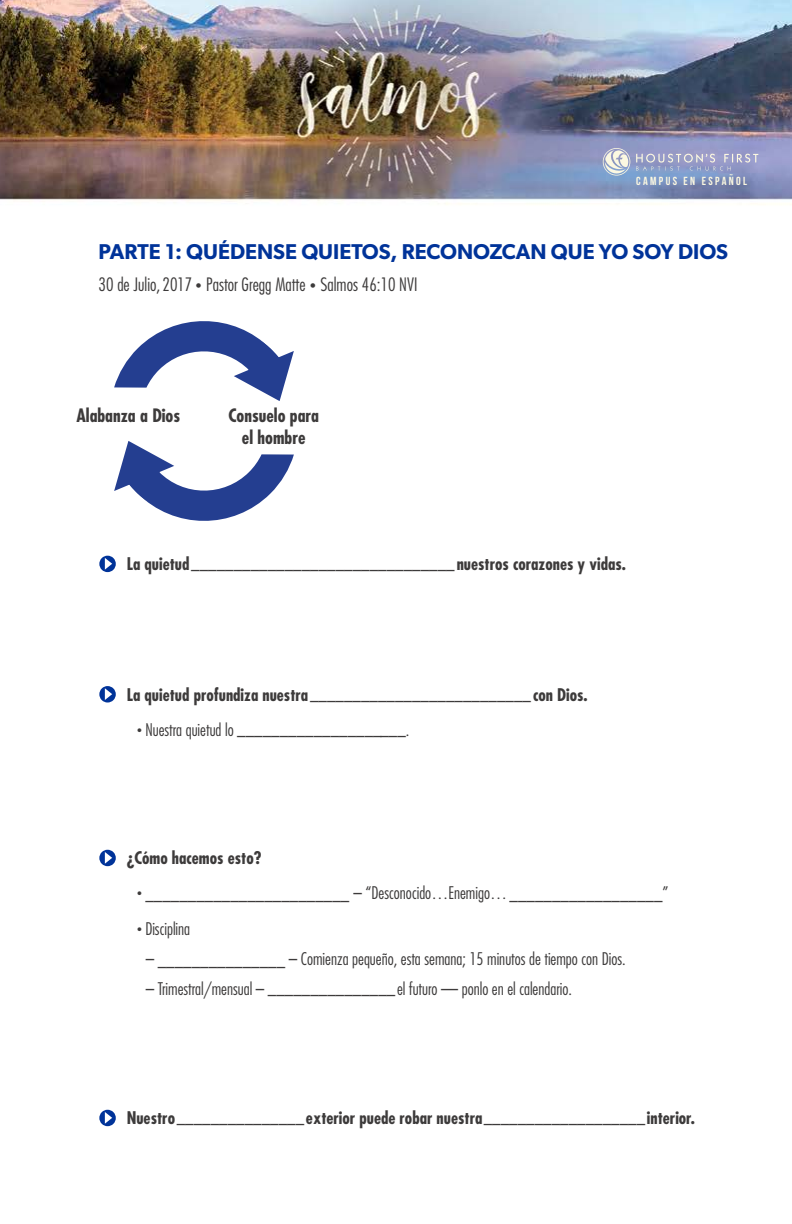
<style>
.page{position:relative;width:792px;height:1224px;background:#fff}
.page>*{position:absolute;margin:0;border:0;box-sizing:border-box;transform-origin:0 0}
.t1{font:600 21.6px "Gibson";color:#039}
.t2{font:300 condensed 18px "Futura";color:#3d3b3b}
.t3{font:700 condensed 18px/22px "Futura";color:#3d3b3b;text-align:center}
.t4{font:700 condensed 17px "Futura";color:#3d3b3b}
.t5{font:300 condensed 17px "Futura";color:#3d3b3b}
.t6{font:11.8px "Bebas Neue";letter-spacing:.2em;color:#fcf8e1}
.s1{font-size:12px}
.s2{font-weight:300;font-size:10px}
.s3{font-weight:300}
.s4{font-size:10px}
.s5{font-weight:700}
</style>
<div class="page">
<img style="left:0;top:0;width:792px;height:1127px">
<svg style="left:603px;top:148px;width:27px;height:28px"></svg>
<svg style="left:636px;top:154px;width:122px;height:17px;background:#a2a7ca"></svg>
<svg style="left:99px;top:556px;width:17px;height:16px"></svg>
<svg style="left:99px;top:1110px;width:17px;height:16px"></svg>
<svg style="left:114px;top:321px;width:180px;height:80px"></svg>
<svg style="left:114px;top:441px;width:180px;height:80px"></svg>
<svg style="left:99px;top:850px;width:17px;height:16px"></svg>
<svg style="left:99px;top:686px;width:17px;height:17px"></svg>
<p class="t6" style="left:730px;top:174px;width:4px">˜</p>
<p class="t6" style="left:636px;top:174px;width:112px">CAMPUS EN ESPANOL</p>
<p class="t1" style="left:99px;top:239px;width:631px">PARTE 1: QUÉDENSE QUIETOS, RECONOZCAN QUE YO SOY DIOS</p>
<p class="t2" style="left:99px;top:273px;width:320px">30 de Julio, 2017 <span class="s1">•</span> Pastor Gregg Matte <span class="s1">•</span> Salmos 46:10 NVI</p>
<p class="t3" style="left:76px;top:404px;width:105px">Alabanza a Dios</p>
<p class="t3" style="left:228px;top:404px;width:92px">Consuelo para el hombre</p>
<p class="t4" style="left:127px;top:553px;width:501px">La quietud_______________________________nuestros corazones y vidas.</p>
<p class="t4" style="left:127px;top:684px;width:463px">La quietud profundiza nuestra__________________________con Dios.</p>
<p class="t4" style="left:138px;top:716px;width:273px"><span class="s2">•</span> <span class="s3">Nuestra quietud lo</span> ____________________<span class="s3">.</span></p>
<p class="t4" style="left:127px;top:847px;width:136px">¿Cómo hacemos esto?</p>
<p class="t4" style="left:138px;top:882px;width:532px"><span class="s2">•</span> ________________________ <span class="s3">– “Desconocido…Enemigo…</span>__________________<span class="s3">”</span></p>
<p class="t5" style="left:138px;top:919px;width:54px"><span class="s4">•</span> Disciplina</p>
<p class="t5" style="left:146px;top:949px;width:482px">– _______________ – Comienza pequeño, esta semana; 15 minutos de tiempo con Dios.</p>
<p class="t5" style="left:146px;top:979px;width:428px">– Trimestral/mensual – ______________<span class="s5">_</span>el futuro — ponlo en el calendario.</p>
<p class="t4" style="left:127px;top:1107px;width:570px">Nuestro_______________exterior puede robar nuestra___________________interior.</p>
</div>
